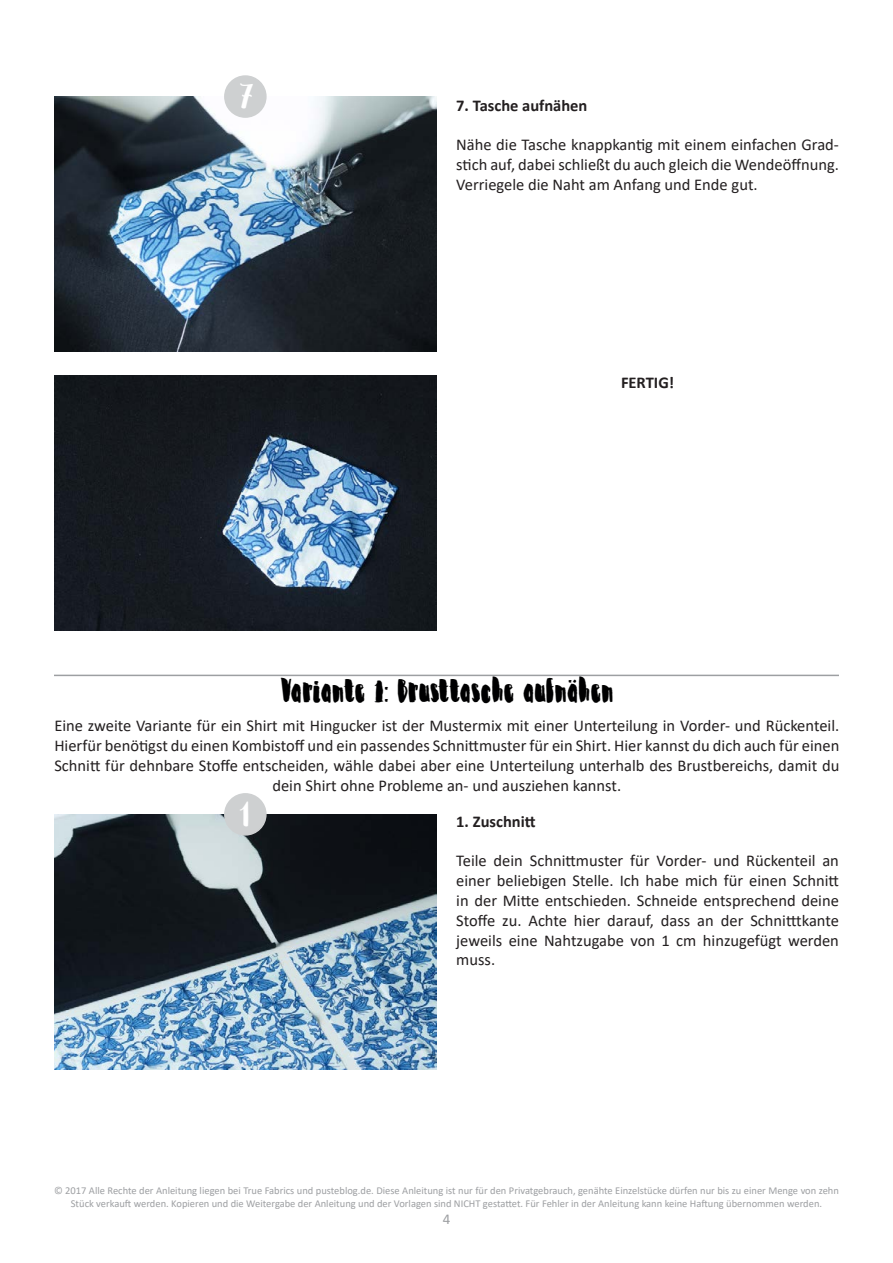
<style>
.page{position:relative;width:893px;height:1263px;background:#fff}
.page>*{position:absolute;margin:0;border:0;box-sizing:border-box;transform-origin:0 0}
.t1{font:33px "Autumnin November";color:#fff}
.t2{font:30px "DK Zesty Lime";letter-spacing:-.015em;color:#000001}
.t3{font:16.5px/19.8px "Calibri";color:#231f20;text-align:justify}
.t4{font:700 16.5px "Calibri";color:#231f20}
.t5{font:15px "Calibri";color:#9d9fa2}
.t6{font:10.5px/12.6px "Calibri";color:#9d9fa2;text-align:center}
</style>
<div class="page">
<img style="left:54px;top:814px;width:383px;height:255px">
<img style="left:54px;top:97px;width:383px;height:255px">
<img style="left:54px;top:375px;width:383px;height:255px">
<hr style="left:54px;top:675px;width:785px;height:1px;background:#9d9fa2">
<div style="left:225px;top:76px;width:41px;height:41px;background:#ced0d1;border-radius:50%"></div>
<div style="left:224px;top:75px;width:43px;height:43px;border:2px solid #ced0d1;border-radius:50%"></div>
<div style="left:225px;top:794px;width:41px;height:41px;background:#ced0d1;border-radius:50%"></div>
<div style="left:224px;top:793px;width:43px;height:43px;border:2px solid #ced0d1;border-radius:50%"></div>
<p class="t1" style="left:239px;top:77px;width:16px">7</p>
<p class="t4" style="left:456px;top:94px;width:133px">7. Tasche aufnähen</p>
<p class="t3" style="left:456px;top:135px;width:384px">Nähe die Tasche knappkantig mit einem einfachen Grad&shy;stich auf, dabei schließt du auch gleich die Wendeöffnung.<br>Verriegele die Naht am Anfang und Ende gut.</p>
<p class="t4" style="left:621px;top:370px;width:55px">FERTIG!</p>
<p class="t2" style="left:280px;top:672px;width:335px">Variante 1: Brusttasche aufnähen</p>
<p class="t3" style="left:54px;top:715px;width:786px;text-align:center">Eine zweite Variante für ein Shirt mit Hingucker ist der Mustermix mit einer Unterteilung in Vorder- und Rückenteil.<br>Hierfür benötigst du einen Kombistoff und ein passendes Schnittmuster für ein Shirt. Hier kannst du dich auch für einen Schnitt für dehnbare Stoffe entscheiden, wähle dabei aber eine Unterteilung unterhalb des Brustbereichs, damit du dein Shirt ohne Probleme an- und ausziehen kannst.</p>
<p class="t1" style="left:240px;top:796px;width:12px">1</p>
<p class="t4" style="left:456px;top:809px;width:81px">1. Zuschnitt</p>
<p class="t3" style="left:456px;top:850px;width:384px">Teile dein Schnittmuster für Vorder- und Rückenteil an einer beliebigen Stelle. Ich habe mich für einen Schnitt in der Mitte entschieden. Schneide entsprechend deine Stoffe zu. Achte hier darauf, dass an der Schnitttkante jeweils eine Nahtzugabe von 1 cm hinzugefügt werden muss.</p>
<p class="t6" style="left:54px;top:1184px;width:786px">© 2017 Alle Rechte der Anleitung liegen bei True Fabrics und pusteblog.de. Diese Anleitung ist nur für den Privatgebrauch, genähte Einzelstücke dürfen nur bis zu einer Menge von zehn<br>Stück verkauft werden. Kopieren und die Weitergabe der Anleitung und der Vorlagen sind NICHT gestattet. Für Fehler in der Anleitung kann keine Haftung übernommen werden.</p>
<p class="t5" style="left:443px;top:1209px;width:9px">4</p>
</div>
